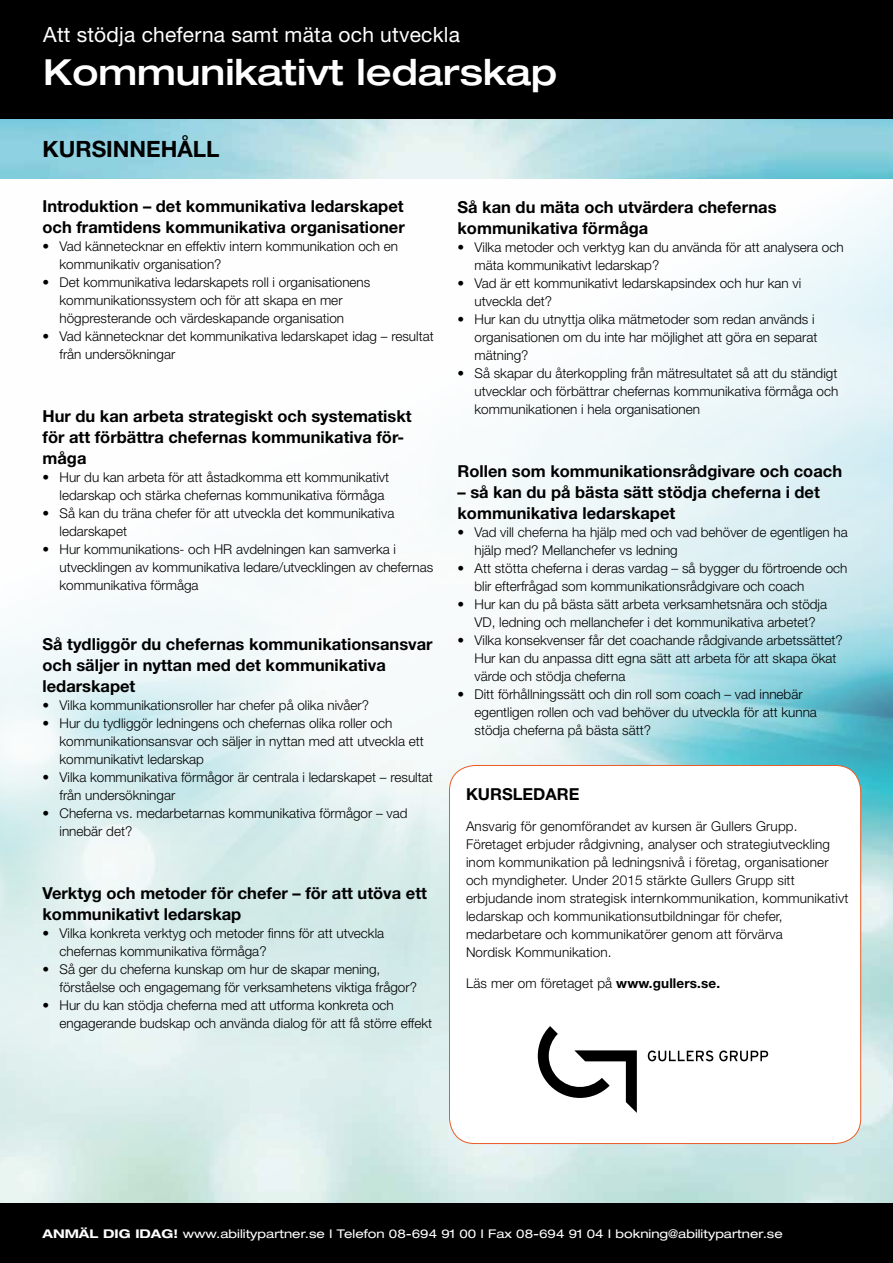
<style>
.page{position:relative;width:893px;height:1263px;background:#fff}
.page>*{position:absolute;margin:0;border:0;box-sizing:border-box;transform-origin:0 0}
.t1{font:500 expanded 36px "Helvetica Neue";color:#fff}
.t2{font:700 22.5px "Helvetica Neue";color:#000}
.t3{font:21px "Helvetica Neue";letter-spacing:.01em;color:#fff}
.t4{font:700 16.5px/21px "Helvetica Neue";color:#000}
.t5{font:300 13.5px/18px "Helvetica Neue";color:#000}
.t6{font:expanded 12px "Helvetica Neue";color:#fff;scale:1.05 1}
.s1{font-weight:700}
</style>
<div class="page">
<img style="left:1px;top:188px;width:892px;height:1015px">
<div style="left:449px;top:765px;width:412px;height:378px;background:#fff;border-radius:26px"></div>
<img style="left:0;top:119px;width:893px;height:60px">
<div style="left:0;top:0;width:893px;height:119px;background:#000"></div>
<div style="left:0;top:1203px;width:893px;height:60px;background:#000"></div>
<svg style="left:538px;top:1026px;width:99px;height:87px"></svg>
<svg style="left:648px;top:1050px;width:65px;height:11px"></svg>
<svg style="left:719px;top:1050px;width:49px;height:11px"></svg>
<h3 class="t3" style="left:43px;top:22px;width:418px">Att stödja cheferna samt mäta och utveckla</h3>
<h1 class="t1" style="left:43px;top:50px;width:515px">Kommunikativt ledarskap</h1>
<h2 class="t2" style="left:43px;top:135px;width:179px">KURSINNEHÅLL</h2>
<p class="t4" style="left:43px;top:195px;width:364px">Introduktion – det kommunikativa ledarskapet och framtidens kommunikativa organisationer</p>
<p class="t5" style="left:60px;top:237px;width:340px;text-indent:-17px">• Vad kännetecknar en effektiv intern kommunikation och en kommunikativ organisation?</p>
<p class="t5" style="left:60px;top:273px;width:312px;text-indent:-17px">• Det kommunikativa ledarskapets roll i organisationens kommunikationssystem och för att skapa en mer högpresterande och värdeskapande organisation</p>
<p class="t5" style="left:60px;top:327px;width:376px;text-indent:-17px">• Vad kännetecknar det kommunikativa ledarskapet idag – resultat från undersökningar</p>
<p class="t4" style="left:43px;top:405px;width:371px">Hur du kan arbeta strategiskt och systematiskt för att förbättra chefernas kommunikativa för&shy;måga</p>
<p class="t5" style="left:60px;top:468px;width:331px;text-indent:-17px">• Hur du kan arbeta för att åstadkomma ett kommunikativt ledarskap och stärka chefernas kommunikativa förmåga</p>
<p class="t5" style="left:60px;top:504px;width:336px;text-indent:-17px">• Så kan du träna chefer för att utveckla det kommunikativa ledarskapet</p>
<p class="t5" style="left:60px;top:540px;width:375px;text-indent:-17px">• Hur kommunikations- och HR avdelningen kan samverka i utvecklingen av kommunikativa ledare/utvecklingen av chefernas kommunikativa förmåga</p>
<p class="t4" style="left:43px;top:633px;width:392px">Så tydliggör du chefernas kommunikationsansvar och säljer in nyttan med det kommunikativa ledarskapet</p>
<p class="t5" style="left:43px;top:696px;width:328px">• Vilka kommunikationsroller har chefer på olika nivåer?</p>
<p class="t5" style="left:60px;top:714px;width:366px;text-indent:-17px">• Hur du tydliggör ledningens och chefernas olika roller och kommunikationsansvar och säljer in nyttan med att utveckla ett kommunikativt ledarskap</p>
<p class="t5" style="left:60px;top:768px;width:375px;text-indent:-17px">• Vilka kommunikativa förmågor är centrala i ledarskapet – resultat från undersökningar</p>
<p class="t5" style="left:60px;top:804px;width:350px;text-indent:-17px">• Cheferna vs. medarbetarnas kommunikativa förmågor – vad innebär det?</p>
<p class="t4" style="left:43px;top:882px;width:386px">Verktyg och metoder för chefer – för att utöva ett kommunikativt ledarskap</p>
<p class="t5" style="left:60px;top:924px;width:326px;text-indent:-17px">• Vilka konkreta verktyg och metoder finns för att utveckla chefernas kommunikativa förmåga?</p>
<p class="t5" style="left:60px;top:960px;width:359px;text-indent:-17px">• Så ger du cheferna kunskap om hur de skapar mening, förståelse och engagemang för verksamhetens viktiga frågor?</p>
<p class="t5" style="left:60px;top:996px;width:374px;text-indent:-17px">• Hur du kan stödja cheferna med att utforma konkreta och engagerande budskap och använda dialog för att få större effekt</p>
<p class="t4" style="left:457px;top:196px;width:321px">Så kan du mäta och utvärdera chefernas kommunikativa förmåga</p>
<p class="t5" style="left:474px;top:238px;width:371px;text-indent:-17px">• Vilka metoder och verktyg kan du använda för att analysera och mäta kommunikativt ledarskap?</p>
<p class="t5" style="left:474px;top:274px;width:328px;text-indent:-17px">• Vad är ett kommunikativt ledarskapsindex och hur kan vi utveckla det?</p>
<p class="t5" style="left:474px;top:310px;width:344px;text-indent:-17px">• Hur kan du utnyttja olika mätmetoder som redan används i organisationen om du inte har möjlighet att göra en separat mätning?</p>
<p class="t5" style="left:474px;top:364px;width:365px;text-align:justify;text-indent:-17px">• Så skapar du återkoppling från mätresultatet så att du ständigt utvecklar och förbättrar chefernas kommunikativa förmåga och kommunikationen i hela organisationen</p>
<p class="t4" style="left:457px;top:460px;width:386px">Rollen som kommunikationsrådgivare och coach</p>
<p class="t4" style="left:457px;top:481px;width:364px">– så kan du på bästa sätt stödja cheferna i det kommunikativa ledarskapet</p>
<p class="t5" style="left:474px;top:523px;width:375px;text-indent:-17px">• Vad vill cheferna ha hjälp med och vad behöver de egentligen ha hjälp med? Mellanchefer vs ledning</p>
<p class="t5" style="left:474px;top:559px;width:374px;text-indent:-17px">• Att stötta cheferna i deras vardag – så bygger du förtroende och blir efterfrågad som kommunikationsrådgivare och coach</p>
<p class="t5" style="left:457px;top:595px;width:371px;text-align:center">• Hur kan du på bästa sätt arbeta verksamhetsnära och stödja<br>VD, ledning och mellanchefer i det kommunikativa arbetet?</p>
<p class="t5" style="left:474px;top:631px;width:370px;text-indent:-17px">• Vilka konsekvenser får det coachande rådgivande arbetssättet?<br>Hur kan du anpassa ditt egna sätt att arbeta för att skapa ökat värde och stödja cheferna</p>
<p class="t5" style="left:474px;top:685px;width:344px;text-indent:-17px">• Ditt förhållningssätt och din roll som coach – vad innebär egentligen rollen och vad behöver du utveckla för att kunna stödja cheferna på bästa sätt?</p>
<p class="t4" style="left:466px;top:784px;width:115px">KURSLEDARE</p>
<p class="t5" style="left:466px;top:817px;width:384px">Ansvarig för genomförandet av kursen är Gullers Grupp.<br>Företaget erbjuder rådgivning, analyser och strategiutveckling inom kommunikation på ledningsnivå i företag, organisationer och myndigheter. Under 2015 stärkte Gullers Grupp sitt erbjudande inom strategisk internkommunikation, kommunikativt ledarskap och kommunikationsutbildningar för chefer, medarbetare och kommunikatörer genom att förvärva<br>Nordisk Kommunikation.</p>
<p class="t5" style="left:466px;top:974px;width:256px">Läs mer om företaget på <span class="s1">www.gullers.se.</span></p>
<p class="t6" style="left:43px;top:1226px;width:706px"><span class="s1">ANMÄL DIG IDAG!</span> www.abilitypartner.se I Telefon 08-694 91 00 I Fax 08-694 91 04 I bokning@abilitypartner.se</p>
</div>
